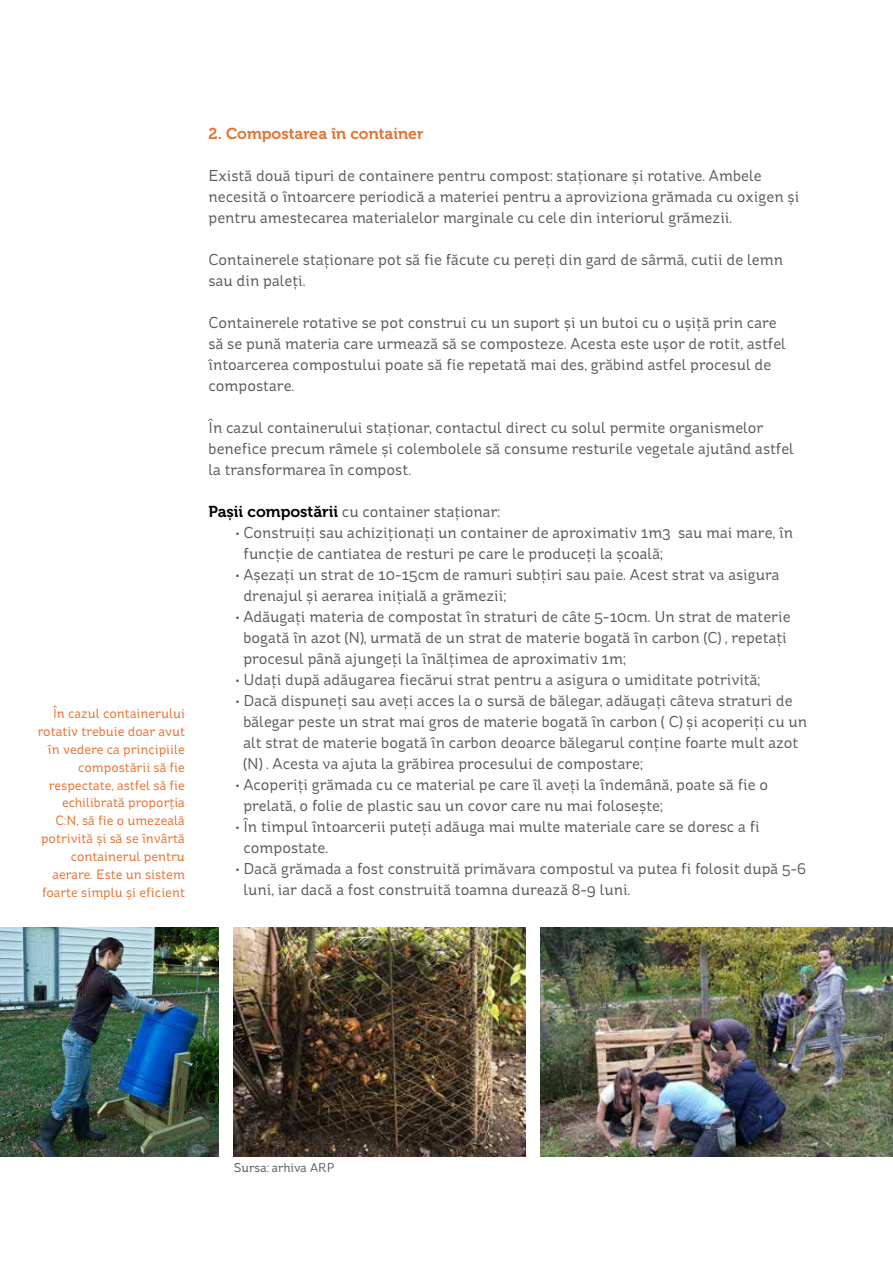
<style>
.page{position:relative;width:893px;height:1263px;background:#fff}
.page>*{position:absolute;margin:0;border:0;box-sizing:border-box;transform-origin:0 0}
.t1{font:15.75px/21px "St Ryde";color:#58595b}
.t2{font:15.75px "Museo 700";color:#e8702f}
.t3{font:13.5px/18px "St Ryde";color:#e8702f;text-align:right}
.t4{font:12.75px "St Ryde";color:#58595b}
.s1{font-family:"Museo 700";color:#000}
</style>
<div class="page">
<img style="left:540px;top:928px;width:353px;height:228px">
<img style="left:234px;top:928px;width:291px;height:228px">
<img style="left:0;top:928px;width:219px;height:228px">
<p class="t3" style="left:38px;top:704px;width:149px">În cazul containerului rotativ trebuie doar avut în vedere ca principiile compostării să fie respectate, astfel să fie echilibrată proporția<br>C:N, să fie o umezeală potrivită și să se învârtă containerul pentru aerare. Este un sistem foarte simplu și eficient</p>
<p class="t2" style="left:209px;top:125px;width:217px">2. Compostarea în container</p>
<p class="t1" style="left:209px;top:166px;width:592px">Există două tipuri de containere pentru compost: staționare și rotative. Ambele necesită o întoarcere periodică a materiei pentru a aproviziona grămada cu oxigen și pentru amestecarea materialelor marginale cu cele din interiorul grămezii.</p>
<p class="t1" style="left:209px;top:250px;width:576px">Containerele staționare pot să fie făcute cu pereți din gard de sârmă, cutii de lemn sau din paleți.</p>
<p class="t1" style="left:209px;top:313px;width:579px">Containerele rotative se pot construi cu un suport și un butoi cu o ușiță prin care să se pună materia care urmează să se composteze. Acesta este ușor de rotit, astfel întoarcerea compostului poate să fie repetată mai des, grăbind astfel procesul de compostare.</p>
<p class="t1" style="left:209px;top:418px;width:587px">În cazul containerului staționar, contactul direct cu solul permite organismelor benefice precum râmele și colembolele să consume resturile vegetale ajutând astfel la transformarea în compost.</p>
<p class="t1" style="left:209px;top:502px;width:293px"><span class="s1">Pașii compostării</span> cu container staționar:</p>
<p class="t1" style="left:243px;top:523px;width:551px;text-indent:-8px">• Construiți sau achiziționați un container de aproximativ 1m3 sau mai mare, în funcție de cantiatea de resturi pe care le produceți la școală;</p>
<p class="t1" style="left:243px;top:565px;width:538px;text-indent:-8px">• Așezați un strat de 10-15cm de ramuri subțiri sau paie. Acest strat va asigura drenajul și aerarea inițială a grămezii;</p>
<p class="t1" style="left:243px;top:607px;width:549px;text-indent:-8px">• Adăugați materia de compostat în straturi de câte 5-10cm. Un strat de materie bogată în azot (N), urmată de un strat de materie bogată în carbon (C) , repetați procesul până ajungeți la înălțimea de aproximativ 1m;</p>
<p class="t1" style="left:236px;top:670px;width:526px">• Udați după adăugarea fiecărui strat pentru a asigura o umiditate potrivită;</p>
<p class="t1" style="left:243px;top:691px;width:565px;text-indent:-8px">• Dacă dispuneți sau aveți acces la o sursă de bălegar, adăugați câteva straturi de bălegar peste un strat mai gros de materie bogată în carbon ( C) și acoperiți cu un alt strat de materie bogată în carbon deoarce bălegarul conține foarte mult azot (N) . Acesta va ajuta la grăbirea procesului de compostare;</p>
<p class="t1" style="left:243px;top:774px;width:526px;text-indent:-8px">• Acoperiți grămada cu ce material pe care îl aveți la îndemână, poate să fie o prelată, o folie de plastic sau un covor care nu mai folosește;</p>
<p class="t1" style="left:243px;top:816px;width:518px;text-indent:-8px">• În timpul întoarcerii puteți adăuga mai multe materiale care se doresc a fi compostate.</p>
<p class="t1" style="left:243px;top:858px;width:564px;text-indent:-8px">• Dacă grămada a fost construită primăvara compostul va putea fi folosit după 5-6 luni, iar dacă a fost construită toamna durează 8-9 luni.</p>
<p class="t4" style="left:234px;top:1160px;width:102px">Sursa: arhiva ARP</p>
</div>
